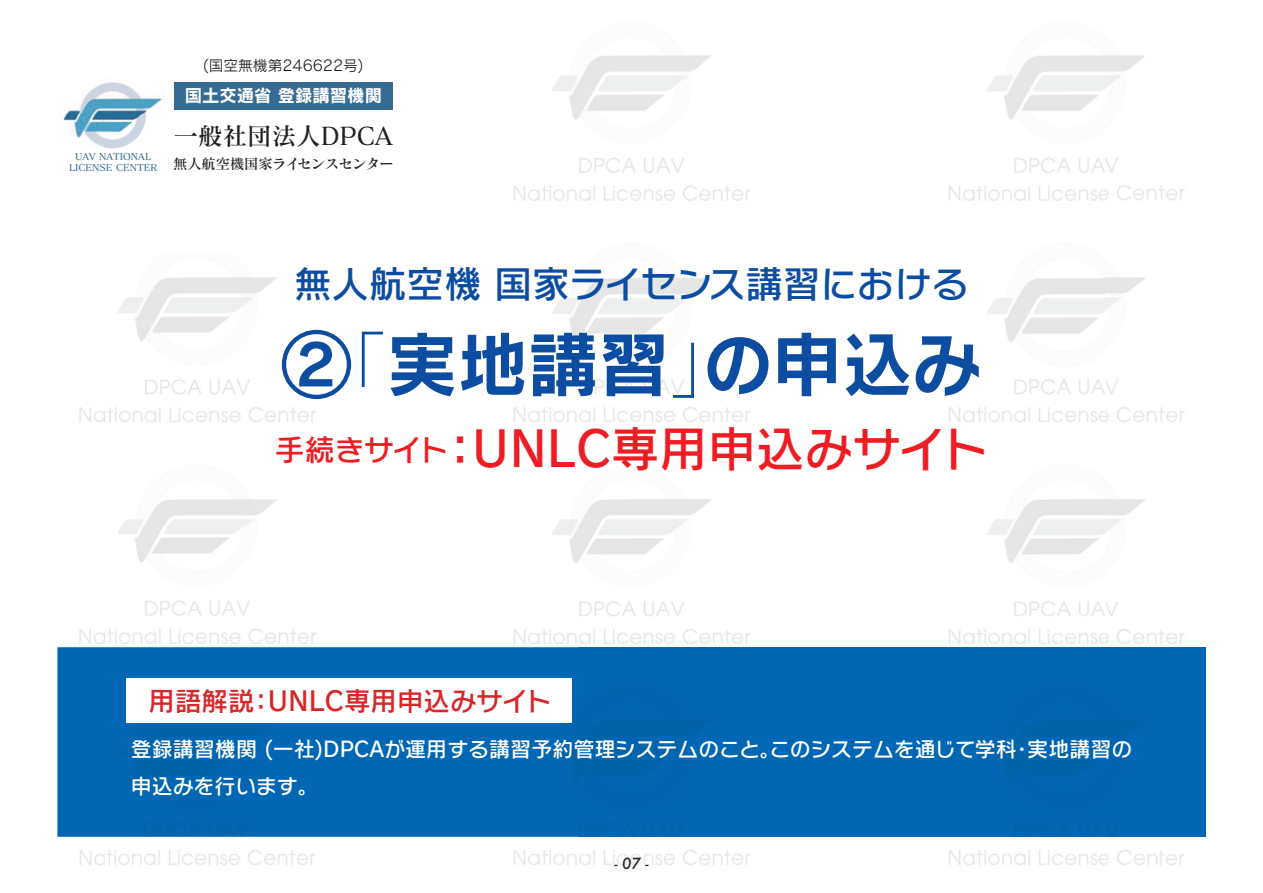
<style>
.page{position:relative;width:1263px;height:893px;background:#fff}
.page>*{position:absolute;margin:0;border:0;box-sizing:border-box;transform-origin:0 0}
.t1{font:70.5px "Rodin NTLG Pro B";color:#0d4da1}
.t2{font:48.3px "Rodin NTLG Pro DB";color:#ee1d23}
.t3{font:37.5px "Rodin NTLG Pro DB";letter-spacing:-.005em;color:#0d4da1}
.t4{font:26.55px "Rodin NTLG Pro DB";color:#d92628}
.t5{font:24.45px "Matisse Pro DB";color:#231f20}
.t6{font:21px/36.8px "Rodin NTLG Pro DB";color:#fff}
.t7{font:17.4px "Rodin NTLG Pro B";color:#fff}
.t8{font:italic 500 15px "Futura";color:#231f20}
.t9{font:14.7px "Rodin NTLG Pro M";color:#231f20}
.t10{font:14.25px "Matisse Pro DB";letter-spacing:-.02em;color:#231f20}
.t11{font:9.45px/10.5px "Matisse Pro DB";color:#366b93;text-align:center}
.s1{font-family:"Rodin NTLG Pro L"}
.s2{font-size:30px}
</style>
<div class="page">
<img style="left:514px;top:55px;width:591px;height:589px">
<img style="left:1105px;top:55px;width:101px;height:628px">
<img style="left:79px;top:277px;width:237px;height:367px">
<img style="left:80px;top:850px;width:25px;height:15px">
<img style="left:1159px;top:683px;width:47px;height:182px">
<img style="left:106px;top:850px;width:1052px;height:15px">
<div style="left:57px;top:647px;width:1148px;height:190px;background:#0166b3"></div>
<div style="left:174px;top:82px;width:219px;height:28px;background:#366b93"></div>
<img style="left:58px;top:82px;width:105px;height:67px">
<div style="left:126px;top:678px;width:445px;height:44px;background:#fff"></div>
<p class="t9" style="left:203px;top:56px;width:162px">(国空無機第246622号)</p>
<p class="t11" style="left:69px;top:151px;width:90px">UAV NATIONAL<br>LICENSE CENTER</p>
<p class="t7" style="left:185px;top:84px;width:199px">国土交通省 登録講習機関</p>
<p class="t5" style="left:174px;top:120px;width:220px">一般社団法人DPCA</p>
<p class="t10" style="left:173px;top:155px;width:222px">無人航空機国家ライセンスセンター</p>
<h3 class="t3" style="left:294px;top:259px;width:676px">無人航空機 国家ライセンス講習における</h3>
<h1 class="t1" style="left:281px;top:317px;width:702px">②<span class="s1">「</span>実地講習<span class="s1">」</span>の申込み</h1>
<h2 class="t2" style="left:275px;top:417px;width:716px"><span class="s2">手続きサイト</span>：UNLC専用申込みサイト</h2>
<p class="t4" style="left:149px;top:684px;width:405px">用語解説：UNLC専用申込みサイト</p>
<p class="t6" style="left:131px;top:730px;width:1003px">登録講習機関 (一社)DPCAが運用する講習予約管理システムのこと。このシステムを通じて学科・実地講習の申込みを行います。</p>
<p class="t8" style="left:614px;top:853px;width:36px">- 07 -</p>
</div>
